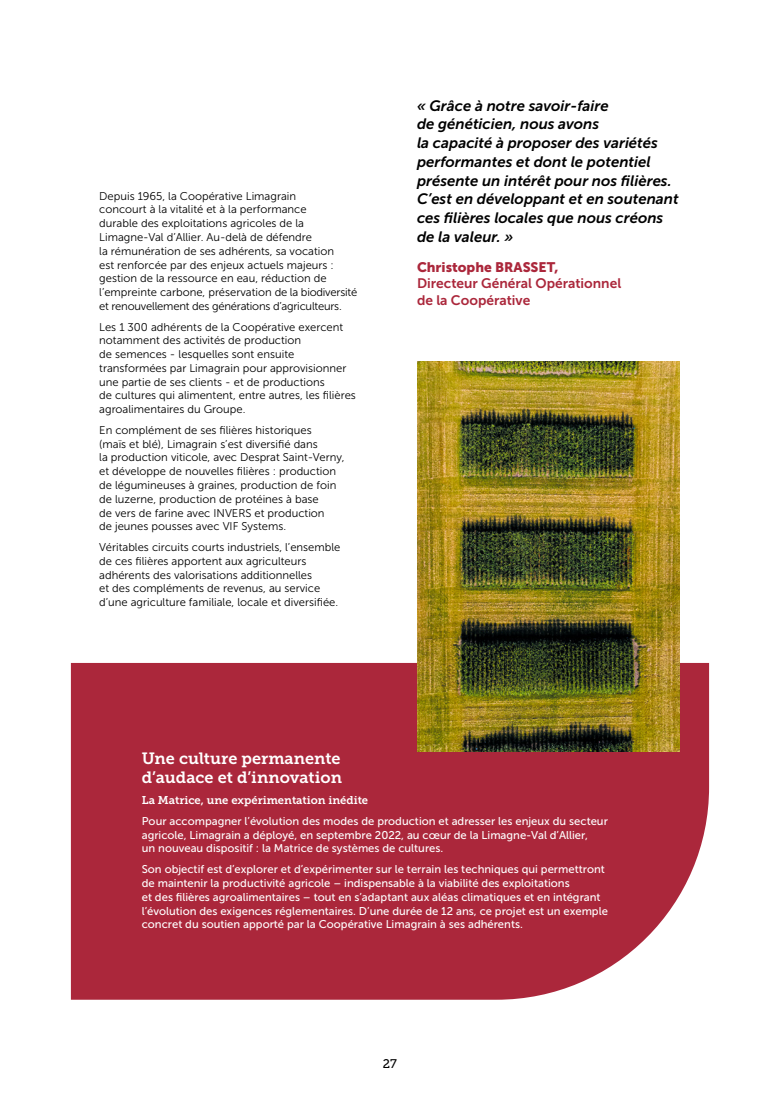
<style>
.page{position:relative;width:780px;height:1099px;background:#fff}
.page>*{position:absolute;margin:0;border:0;box-sizing:border-box;transform-origin:0 0}
.t1{font:16.25px/19.5px "Museo Slab 700";color:#fff}
.t2{font:italic 15px/18.8px "Museo Sans 700";color:#000}
.t3{font:13.75px/16.5px "Museo Sans 700";color:#ab273b}
.t4{font:13.75px "Museo Sans 900";color:#ab273b}
.t5{font:12.5px "Museo Slab 500";color:#000}
.t6{font:11.25px/13.8px "Museo Sans 300";color:#000}
.t7{font:11.25px/13.8px "Museo Sans 500";color:#fff}
.t8{font:11.25px "Museo Slab 700";color:#fff}
</style>
<div class="page">
<div style="left:71px;top:663px;width:638px;height:336px;background:#ab273b"></div>
<img style="left:417px;top:361px;width:262px;height:390px">
<p class="t6" style="left:99px;top:189px;width:259px">Depuis 1965, la Coopérative Limagrain<br>concourt à la vitalité et à la performance<br>durable des exploitations agricoles de la Limagne-Val d’Allier. Au-delà de défendre<br>la rémunération de ses adhérents, sa vocation<br>est renforcée par des enjeux actuels majeurs : gestion de la ressource en eau, réduction de l’empreinte carbone, préservation de la biodiversité et renouvellement des générations d’agriculteurs.</p>
<p class="t6" style="left:99px;top:320px;width:258px">Les 1 300 adhérents de la Coopérative exercent notamment des activités de production<br>de semences - lesquelles sont ensuite transformées par Limagrain pour approvisionner une partie de ses clients - et de productions<br>de cultures qui alimentent, entre autres, les filières agroalimentaires du Groupe.</p>
<p class="t6" style="left:99px;top:423px;width:247px">En complément de ses filières historiques<br>(maïs et blé), Limagrain s’est diversifié dans<br>la production viticole, avec Desprat Saint-Verny, et développe de nouvelles filières : production de légumineuses à graines, production de foin de luzerne, production de protéines à base<br>de vers de farine avec INVERS et production<br>de jeunes pousses avec VIF Systems.</p>
<p class="t6" style="left:99px;top:540px;width:242px">Véritables circuits courts industriels, l’ensemble de ces filières apportent aux agriculteurs adhérents des valorisations additionnelles<br>et des compléments de revenus, au service d’une agriculture familiale, locale et diversifiée.</p>
<p class="t2" style="left:417px;top:96px;width:263px">« Grâce à notre savoir-faire<br>de généticien, nous avons<br>la capacité à proposer des variétés performantes et dont le potentiel présente un intérêt pour nos filières.<br>C’est en développant et en soutenant ces filières locales que nous créons de la valeur. »</p>
<p class="t4" style="left:417px;top:259px;width:143px">Christophe BRASSET,</p>
<p class="t3" style="left:417px;top:275px;width:206px">Directeur Général Opérationnel de la Coopérative</p>
<h1 class="t1" style="left:142px;top:748px;width:202px">Une culture permanente d’audace et d’innovation</h1>
<p class="t8" style="left:142px;top:793px;width:228px">La Matrice, une expérimentation inédite</p>
<p class="t7" style="left:142px;top:814px;width:467px">Pour accompagner l’évolution des modes de production et adresser les enjeux du secteur agricole, Limagrain a déployé, en septembre 2022, au cœur de la Limagne-Val d’Allier,<br>un nouveau dispositif : la Matrice de systèmes de cultures.</p>
<p class="t7" style="left:142px;top:862px;width:467px">Son objectif est d’explorer et d’expérimenter sur le terrain les techniques qui permettront de maintenir la productivité agricole – indispensable à la viabilité des exploitations<br>et des filières agroalimentaires – tout en s’adaptant aux aléas climatiques et en intégrant l’évolution des exigences réglementaires. D’une durée de 12 ans, ce projet est un exemple concret du soutien apporté par la Coopérative Limagrain à ses adhérents.</p>
<p class="t5" style="left:383px;top:1056px;width:16px">27</p>
</div>
